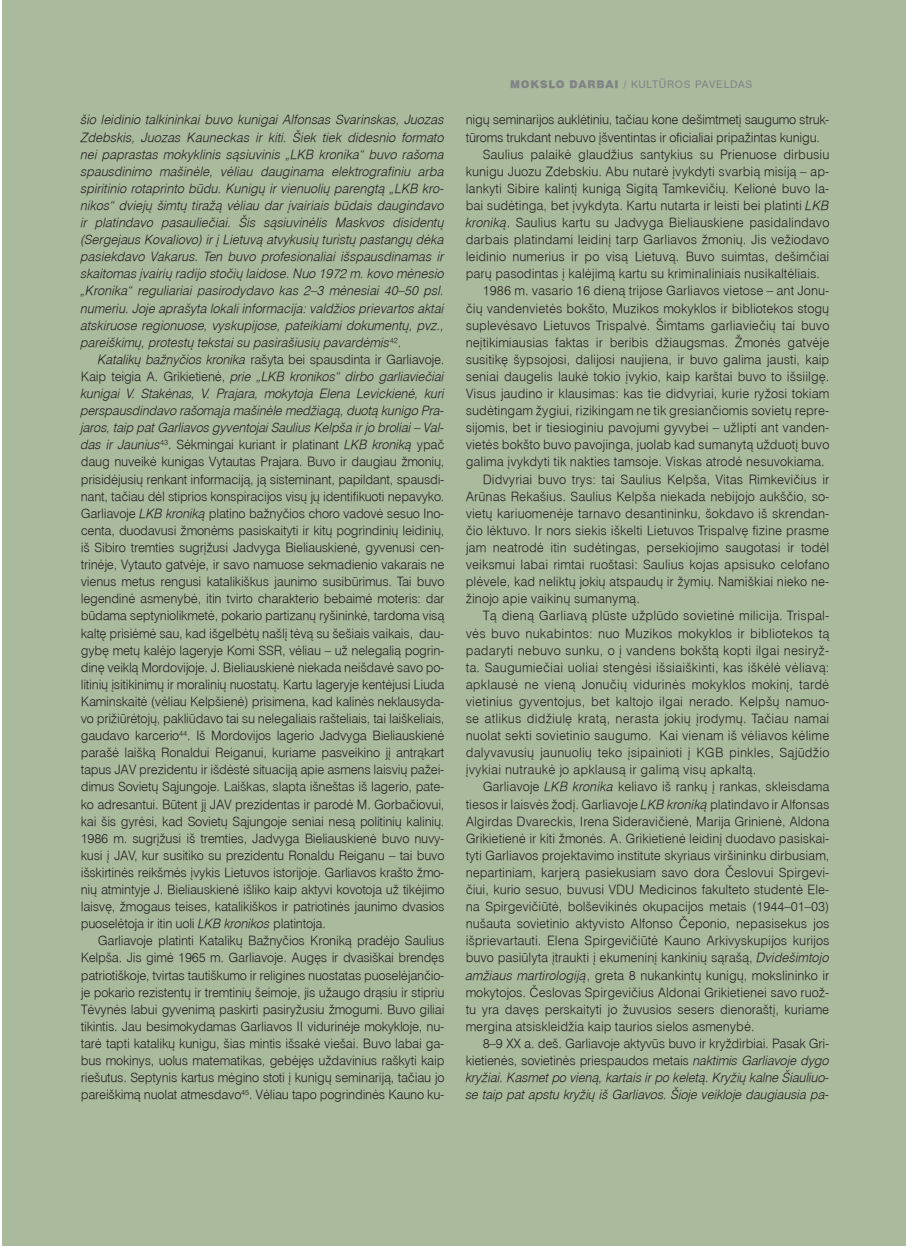
<style>
.page{position:relative;width:906px;height:1246px;background:#fff}
.page>*{position:absolute;margin:0;border:0;box-sizing:border-box;transform-origin:0 0}
._1_1__tekstas{font:300 12.75px/17.1px "Helvetica LT";letter-spacing:-.005em;color:#231f20;text-align:justify}
._1_1__tekstas-2{font:italic 300 12.75px/17.1px "Helvetica LT";letter-spacing:-.015em;color:#231f20;text-align:justify}
.rubrika{font:10.5px "Helvetica LT";letter-spacing:.075em;color:#808285}
.s1{font-style:normal}
.s2{font-style:italic}
.s3{font-weight:900}
.s4{font-weight:500}
</style>
<div class="page">
<div style="left:2px;top:0;width:904px;height:1246px;background:#aaba9d"></div>
<p class="_1_1__tekstas-2" style="left:81px;top:111px;width:365px">šio leidinio talkininkai buvo kunigai Alfonsas Svarinskas, Juozas Zdebskis, Juozas Kauneckas ir kiti. Šiek tiek didesnio formato nei paprastas mokyklinis sąsiuvinis „LKB kronika“ buvo rašoma spausdinimo mašinėle, vėliau dauginama elektrografiniu arba spiritinio rotaprinto būdu. Kunigų ir vienuolių parengtą „LKB kro&shy;nikos“ dviejų šimtų tiražą vėliau dar įvairiais būdais daugindavo ir platindavo pasauliečiai. Šis sąsiuvinėlis Maskvos disidentų (Sergejaus Kovaliovo) ir į Lietuvą atvykusių turistų pastangų dėka pasiekdavo Vakarus. Ten buvo profesionaliai išspausdinamas ir skaitomas įvairių radijo stočių laidose. Nuo 1972 m. kovo mėnesio „Kronika“ reguliariai pasirodydavo kas 2–3 mėnesiai 40–50 psl. numeriu. Joje aprašyta lokali informacija: valdžios prievartos aktai atskiruose regionuose, vyskupijose, pateikiami dokumentų, pvz., pareiškimų, protestų tekstai su pasirašiusių pavardėmis<sup>42</sup><span class="s1">.</span></p>
<p class="_1_1__tekstas" style="left:81px;top:351px;width:365px;text-indent:17px"><span class="s2">Katalikų bažnyčios kronika</span> rašyta bei spausdinta ir Garliavoje.<br>Kaip teigia A. Grikietienė, <span class="s2">prie „LKB kronikos“ dirbo garliaviečiai kunigai V. Stakėnas, V. Prajara, mokytoja Elena Levickienė, kuri perspausdindavo rašomąja mašinėle medžiagą, duotą kunigo Pra&shy;jaros, taip pat Garliavos gyventojai Saulius Kelpša ir jo broliai – Val&shy;das ir Jaunius</span><sup>43</sup>. Sėkmingai kuriant ir platinant <span class="s2">LKB kroniką</span> ypač daug nuveikė kunigas Vytautas Prajara. Buvo ir daugiau žmonių, prisidėjusių renkant informaciją, ją sisteminant, papildant, spausdi&shy;nant, tačiau dėl stiprios konspiracijos visų jų identifikuoti nepavyko.<br>Garliavoje <span class="s2">LKB kroniką</span> platino bažnyčios choro vadovė sesuo Ino&shy;centa, duodavusi žmonėms pasiskaityti ir kitų pogrindinių leidinių, iš Sibiro tremties sugrįžusi Jadvyga Bieliauskienė, gyvenusi cen&shy;trinėje, Vytauto gatvėje, ir savo namuose sekmadienio vakarais ne vienus metus rengusi katalikiškus jaunimo susibūrimus. Tai buvo legendinė asmenybė, itin tvirto charakterio bebaimė moteris: dar būdama septyniolikmetė, pokario partizanų ryšininkė, tardoma visą kaltę prisiėmė sau, kad išgelbėtų našlį tėvą su šešiais vaikais, dau&shy;gybę metų kalėjo lageryje Komi SSR, vėliau – už nelegalią pogrin&shy;dinę veiklą Mordovijoje. J. Bieliauskienė niekada neišdavė savo po&shy;litinių įsitikinimų ir moralinių nuostatų. Kartu lageryje kentėjusi Liuda Kaminskaitė (vėliau Kelpšienė) prisimena, kad kalinės neklausyda&shy;vo prižiūrėtojų, pakliūdavo tai su nelegaliais rašteliais, tai laiškeliais, gaudavo karcerio<sup>44</sup>. Iš Mordovijos lagerio Jadvyga Bieliauskienė parašė laišką Ronaldui Reiganui, kuriame pasveikino jį antrąkart tapus JAV prezidentu ir išdėstė situaciją apie asmens laisvių pažei&shy;dimus Sovietų Sąjungoje. Laiškas, slapta išneštas iš lagerio, pate&shy;ko adresantui. Būtent jį JAV prezidentas ir parodė M. Gorbačiovui, kai šis gyrėsi, kad Sovietų Sąjungoje seniai nesą politinių kalinių.<br>1986 m. sugrįžusi iš tremties, Jadvyga Bieliauskienė buvo nuvy&shy;kusi į JAV, kur susitiko su prezidentu Ronaldu Reiganu – tai buvo išskirtinės reikšmės įvykis Lietuvos istorijoje. Garliavos krašto žmo&shy;nių atmintyje J. Bieliauskienė išliko kaip aktyvi kovotoja už tikėjimo laisvę, žmogaus teises, katalikiškos ir patriotinės jaunimo dvasios puoselėtoja ir itin uoli <span class="s2">LKB kronikos</span> platintoja.</p>
<p class="_1_1__tekstas" style="left:81px;top:932px;width:365px;text-indent:17px">Garliavoje platinti Katalikų Bažnyčios Kroniką pradėjo Saulius Kelpša. Jis gimė 1965 m. Garliavoje. Augęs ir dvasiškai brendęs patriotiškoje, tvirtas tautiškumo ir religines nuostatas puoselėjančio&shy;je pokario rezistentų ir tremtinių šeimoje, jis užaugo drąsiu ir stipriu Tėvynės labui gyvenimą paskirti pasiryžusiu žmogumi. Buvo giliai tikintis. Jau besimokydamas Garliavos II vidurinėje mokykloje, nu&shy;tarė tapti katalikų kunigu, šias mintis išsakė viešai. Buvo labai ga&shy;bus mokinys, uolus matematikas, gebėjęs uždavinius raškyti kaip riešutus. Septynis kartus mėgino stoti į kunigų seminariją, tačiau jo pareiškimą nuolat atmesdavo<sup>45</sup>. Vėliau tapo pogrindinės Kauno ku-</p>
<p class="rubrika" style="left:510px;top:78px;width:244px"><span class="s3">MOKSLO DARBAI</span> <span class="s4">/</span> KULTŪROS PAVELDAS</p>
<p class="_1_1__tekstas" style="left:466px;top:111px;width:365px">nigų seminarijos auklėtiniu, tačiau kone dešimtmetį saugumo struk&shy;tūroms trukdant nebuvo įšventintas ir oficialiai pripažintas kunigu.</p>
<p class="_1_1__tekstas" style="left:466px;top:146px;width:365px;text-indent:17px">Saulius palaikė glaudžius santykius su Prienuose dirbusiu kunigu Juozu Zdebskiu. Abu nutarė įvykdyti svarbią misiją – ap&shy;lankyti Sibire kalintį kunigą Sigitą Tamkevičių. Kelionė buvo la&shy;bai sudėtinga, bet įvykdyta. Kartu nutarta ir leisti bei platinti <span class="s2">LKB kroniką</span>. Saulius kartu su Jadvyga Bieliauskiene pasidalindavo darbais platindami leidinį tarp Garliavos žmonių. Jis vežiodavo leidinio numerius ir po visą Lietuvą. Buvo suimtas, dešimčiai parų pasodintas į kalėjimą kartu su kriminaliniais nusikaltėliais.</p>
<p class="_1_1__tekstas" style="left:466px;top:282px;width:365px;text-indent:17px">1986 m. vasario 16 dieną trijose Garliavos vietose – ant Jonu&shy;čių vandenvietės bokšto, Muzikos mokyklos ir bibliotekos stogų suplevėsavo Lietuvos Trispalvė. Šimtams garliaviečių tai buvo neįtikimiausias faktas ir beribis džiaugsmas. Žmonės gatvėje susitikę šypsojosi, dalijosi naujiena, ir buvo galima jausti, kaip seniai daugelis laukė tokio įvykio, kaip karštai buvo to išsiilgę.<br>Visus jaudino ir klausimas: kas tie didvyriai, kurie ryžosi tokiam sudėtingam žygiui, rizikingam ne tik gresiančiomis sovietų repre&shy;sijomis, bet ir tiesioginiu pavojumi gyvybei – užlipti ant vanden&shy;vietės bokšto buvo pavojinga, juolab kad sumanytą užduotį buvo galima įvykdyti tik nakties tamsoje. Viskas atrodė nesuvokiama.</p>
<p class="_1_1__tekstas" style="left:466px;top:470px;width:365px;text-indent:17px">Didvyriai buvo trys: tai Saulius Kelpša, Vitas Rimkevičius ir Arūnas Rekašius. Saulius Kelpša niekada nebijojo aukščio, so&shy;vietų kariuomenėje tarnavo desantininku, šokdavo iš skrendan&shy;čio lėktuvo. Ir nors siekis iškelti Lietuvos Trispalvę fizine prasme jam neatrodė itin sudėtingas, persekiojimo saugotasi ir todėl veiksmui labai rimtai ruoštasi: Saulius kojas apsisuko celofano plėvele, kad neliktų jokių atspaudų ir žymių. Namiškiai nieko ne&shy;žinojo apie vaikinų sumanymą.</p>
<p class="_1_1__tekstas" style="left:466px;top:607px;width:365px;text-indent:17px">Tą dieną Garliavą plūste užplūdo sovietinė milicija. Trispal&shy;vės buvo nukabintos: nuo Muzikos mokyklos ir bibliotekos tą padaryti nebuvo sunku, o į vandens bokštą kopti ilgai nesiryž&shy;ta. Saugumiečiai uoliai stengėsi išsiaiškinti, kas iškėlė vėliavą: apklausė ne vieną Jonučių vidurinės mokyklos mokinį, tardė vietinius gyventojus, bet kaltojo ilgai nerado. Kelpšų namuo&shy;se atlikus didžiulę kratą, nerasta jokių įrodymų. Tačiau namai nuolat sekti sovietinio saugumo. Kai vienam iš vėliavos kėlime dalyvavusių jaunuolių teko įsipainioti į KGB pinkles, Sąjūdžio įvykiai nutraukė jo apklausą ir galimą visų apkaltą.</p>
<p class="_1_1__tekstas" style="left:466px;top:778px;width:365px;text-indent:17px">Garliavoje <span class="s2">LKB kronika</span> keliavo iš rankų į rankas, skleisdama tiesos ir laisvės žodį. Garliavoje <span class="s2">LKB kroniką</span> platindavo ir Alfonsas Algirdas Dvareckis, Irena Sideravičienė, Marija Grinienė, Aldona Grikietienė ir kiti žmonės. A. Grikietienė leidinį duodavo pasiskai&shy;tyti Garliavos projektavimo institute skyriaus viršininku dirbusiam, nepartiniam, karjerą pasiekusiam savo dora Česlovui Spirgevi&shy;čiui, kurio sesuo, buvusi VDU Medicinos fakulteto studentė Ele&shy;na Spirgevičiūtė, bolševikinės okupacijos metais (1944–01–03) nušauta sovietinio aktyvisto Alfonso Čeponio, nepasisekus jos išprievartauti. Elena Spirgevičiūtė Kauno Arkivyskupijos kurijos buvo pasiūlyta įtraukti į ekumeninį kankinių sąrašą, <span class="s2">Dvidešimtojo amžiaus martirologiją</span>, greta 8 nukankintų kunigų, mokslininko ir mokytojos. Česlovas Spirgevičius Aldonai Grikietienei savo ruož&shy;tu yra davęs perskaityti jo žuvusios sesers dienoraštį, kuriame mergina atsiskleidžia kaip taurios sielos asmenybė.</p>
<p class="_1_1__tekstas-2" style="left:466px;top:1035px;width:365px;text-indent:17px"><span class="s1">8–9 XX a. deš. Garliavoje aktyvūs buvo ir kryždirbiai. Pasak Gri&shy;kietienės, sovietinės priespaudos metais</span> naktimis Garliavoje dygo kryžiai. Kasmet po vieną, kartais ir po keletą. Kryžių kalne Šiauliuo&shy;se taip pat apstu kryžių iš Garliavos. Šioje veikloje daugiausia pa-</p>
</div>
